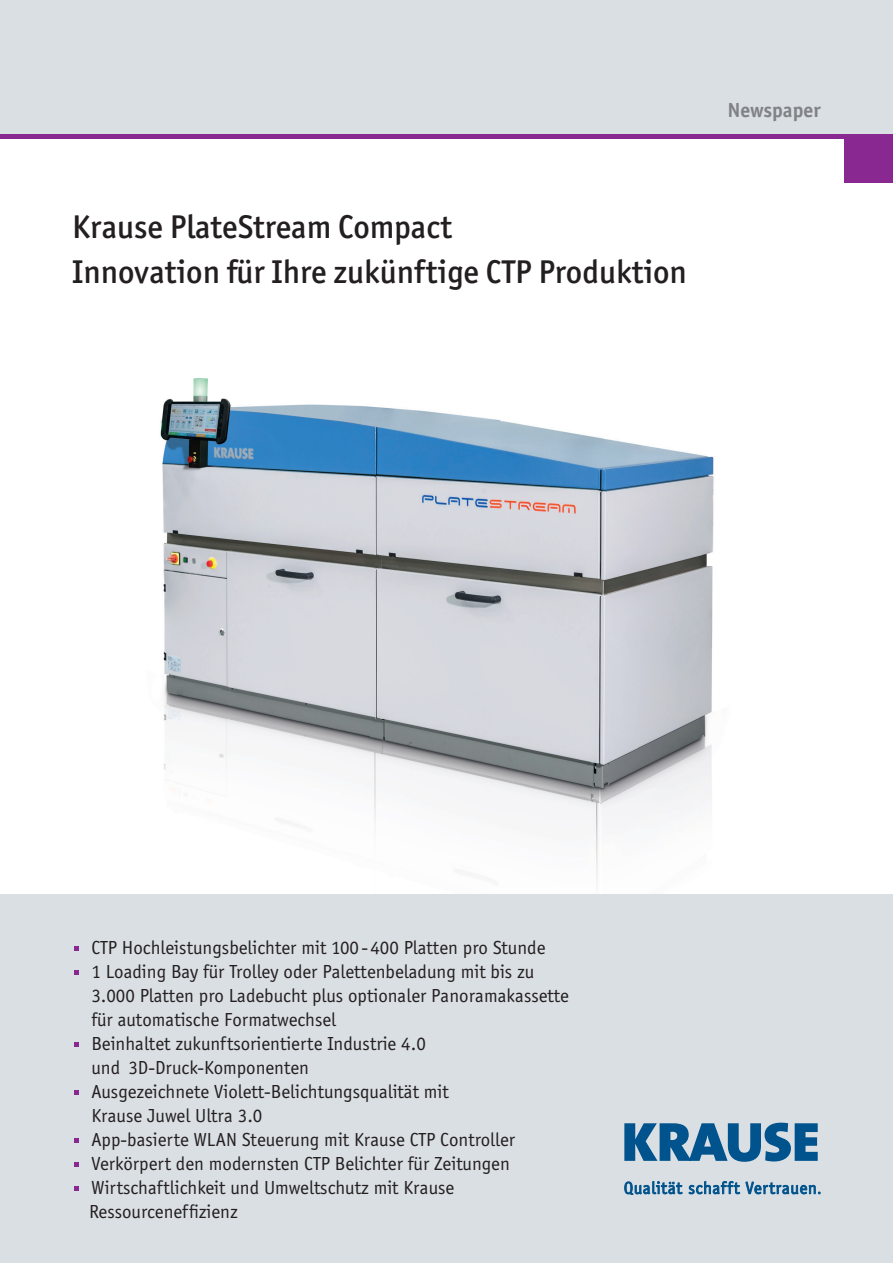
<style>
.page{position:relative;width:893px;height:1263px;background:#fff}
.page>*{position:absolute;margin:0;border:0;box-sizing:border-box;transform-origin:0 0}
.t1{font:500 33px/45px "Officina San ITC";color:#231f20}
.t2{font:700 21px "Officina Sans";letter-spacing:.005em;color:#808285}
.t3{font:19.5px/24px "Officina Sans";color:#231f20}
</style>
<div class="page">
<img style="left:160px;top:378px;width:554px;height:506px">
<div style="left:0;top:894px;width:893px;height:369px;background:#dadfe4"></div>
<svg style="left:624px;top:1123px;width:194px;height:39px"></svg>
<svg style="left:624px;top:1181px;width:58px;height:14px"></svg>
<svg style="left:689px;top:1181px;width:51px;height:13px"></svg>
<svg style="left:746px;top:1181px;width:74px;height:14px"></svg>
<svg style="left:74px;top:946px;width:5px;height:5px"></svg>
<svg style="left:74px;top:970px;width:5px;height:5px"></svg>
<svg style="left:74px;top:1042px;width:5px;height:5px"></svg>
<svg style="left:74px;top:1090px;width:5px;height:5px"></svg>
<svg style="left:74px;top:1138px;width:5px;height:5px"></svg>
<svg style="left:74px;top:1162px;width:5px;height:5px"></svg>
<svg style="left:74px;top:1186px;width:5px;height:5px"></svg>
<div style="left:0;top:0;width:893px;height:134px;background:#dadfe4"></div>
<div style="left:844px;top:134px;width:49px;height:49px;background:#892890"></div>
<hr style="left:0;top:134px;width:893px;height:4px;background:#892890">
<h1 class="t1" style="left:72px;top:204px;width:616px">Krause PlateStream Compact<br>Innovation für Ihre zukünftige CTP Produktion</h1>
<p class="t2" style="left:728px;top:97px;width:94px">Newspaper</p>
<p class="t3" style="left:89px;top:936px;width:481px">CTP Hochleistungsbelichter mit 100 - 400 Platten pro Stunde<br>1 Loading Bay für Trolley oder Palettenbeladung mit bis zu 3.000 Platten pro Ladebucht plus optionaler Panoramakassette für automatische Formatwechsel<br>Beinhaltet zukunftsorientierte Industrie 4.0<br>und 3D-Druck-Komponenten<br>Ausgezeichnete Violett-Belichtungsqualität mit<br>Krause Juwel Ultra 3.0<br>App-basierte WLAN Steuerung mit Krause CTP Controller Verkörpert den modernsten CTP Belichter für Zeitungen Wirtschaftlichkeit und Umweltschutz mit Krause Ressourceneffizienz</p>
</div>
